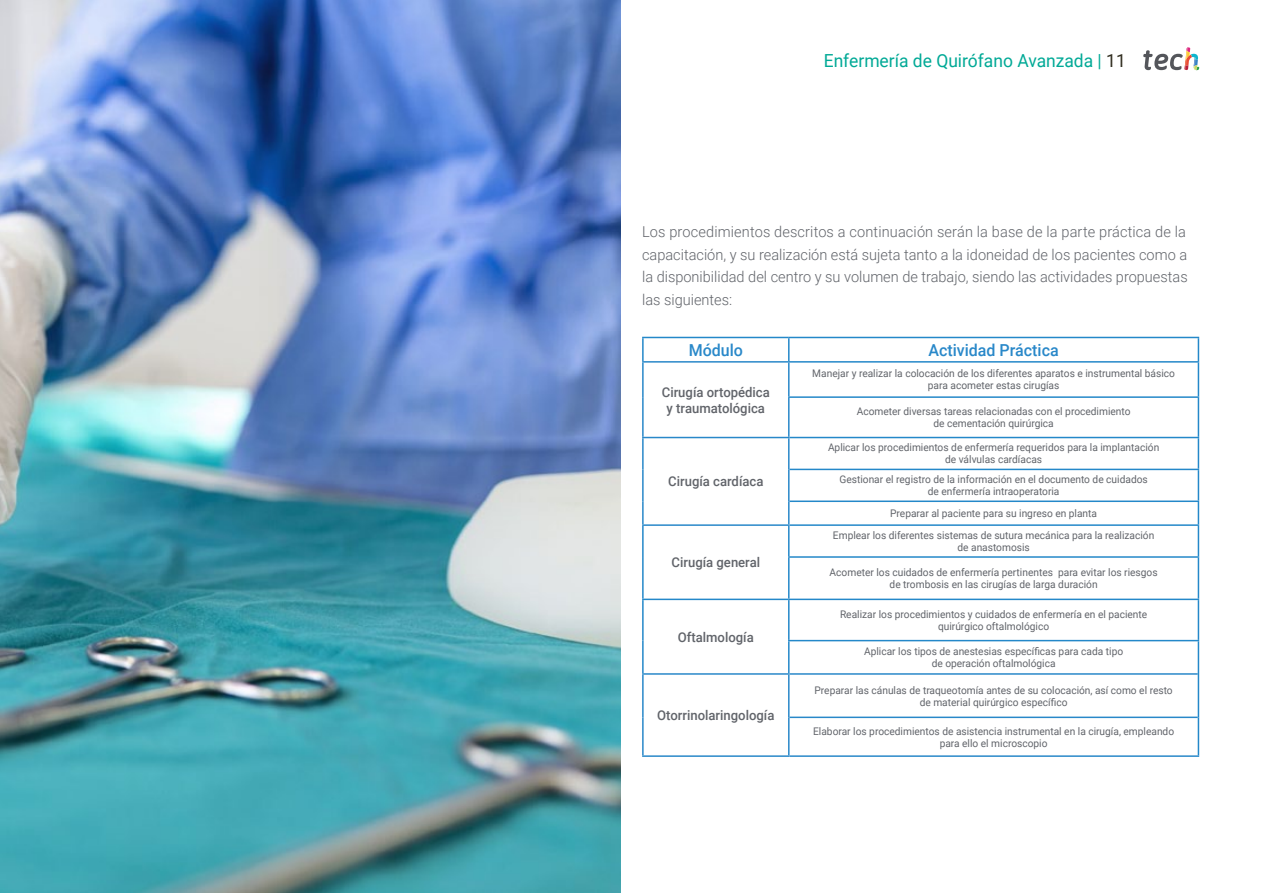
<style>
.page{position:relative;width:1263px;height:893px;background:#fff}
.page>*{position:absolute;margin:0;border:0;box-sizing:border-box;transform-origin:0 0}
.t1{font:18px "Roboto";color:#00a996}
.t2{font:500 16.5px "Roboto";color:#2988c9}
.t3{font:300 15px/22.5px "Roboto";color:#61646a;text-align:justify}
.t4{font:500 13.5px/16.5px "Roboto";color:#61646a;text-align:center}
.t5{font:10.5px/12px "Roboto";color:#61646a;text-align:center}
.s1{color:#312e20}
</style>
<div class="page">
<img style="left:0;top:0;width:621px;height:893px">
<hr style="left:642px;top:755px;width:147px;height:2px;background:#2988c9">
<hr style="left:789px;top:673px;width:409px;height:2px;background:#2988c9">
<hr style="left:789px;top:717px;width:409px;height:1px;background:#2988c9">
<hr style="left:789px;top:755px;width:410px;height:2px;background:#2988c9">
<hr style="left:642px;top:361px;width:146px;height:2px;background:#2988c9">
<hr style="left:642px;top:363px;width:2px;height:34px;background:#2988c9">
<hr style="left:788px;top:363px;width:1px;height:33px;background:#2988c9">
<hr style="left:642px;top:397px;width:2px;height:40px;background:#2988c9">
<hr style="left:788px;top:398px;width:1px;height:39px;background:#2988c9">
<hr style="left:642px;top:337px;width:147px;height:1px;background:#2488c9">
<hr style="left:642px;top:338px;width:2px;height:23px;background:#2488c9">
<hr style="left:789px;top:337px;width:410px;height:1px;background:#2488c9">
<svg style="left:788px;top:338px;width:1px;height:23px"></svg>
<svg style="left:1198px;top:338px;width:1px;height:23px"></svg>
<hr style="left:788px;top:361px;width:411px;height:2px;background:#2488c9">
<hr style="left:1198px;top:363px;width:1px;height:33px;background:#2488c9">
<hr style="left:788px;top:396px;width:411px;height:2px;background:#2488c9">
<hr style="left:1198px;top:398px;width:1px;height:39px;background:#2488c9">
<hr style="left:789px;top:437px;width:410px;height:1px;background:#2488c9">
<hr style="left:1198px;top:438px;width:1px;height:31px;background:#2488c9">
<hr style="left:1198px;top:470px;width:1px;height:30px;background:#2488c9">
<svg style="left:1198px;top:502px;width:1px;height:22px"></svg>
<hr style="left:642px;top:526px;width:2px;height:31px;background:#2488c9">
<hr style="left:788px;top:526px;width:1px;height:30px;background:#2488c9">
<hr style="left:1198px;top:526px;width:1px;height:30px;background:#2488c9">
<hr style="left:642px;top:557px;width:2px;height:42px;background:#2488c9">
<hr style="left:788px;top:556px;width:411px;height:2px;background:#2488c9">
<hr style="left:788px;top:558px;width:1px;height:41px;background:#2488c9">
<hr style="left:1198px;top:558px;width:1px;height:41px;background:#2488c9">
<hr style="left:642px;top:600px;width:2px;height:41px;background:#2488c9">
<hr style="left:788px;top:600px;width:1px;height:40px;background:#2488c9">
<hr style="left:1198px;top:600px;width:1px;height:40px;background:#2488c9">
<hr style="left:642px;top:641px;width:2px;height:32px;background:#2488c9">
<hr style="left:788px;top:641px;width:1px;height:32px;background:#2488c9">
<hr style="left:1198px;top:641px;width:1px;height:33px;background:#2488c9">
<hr style="left:789px;top:469px;width:410px;height:1px;background:#2488c9">
<hr style="left:789px;top:500px;width:410px;height:2px;background:#2488c9">
<hr style="left:789px;top:524px;width:410px;height:2px;background:#2488c9">
<hr style="left:789px;top:599px;width:410px;height:1px;background:#2488c9">
<hr style="left:788px;top:640px;width:411px;height:1px;background:#2488c9">
<hr style="left:642px;top:599px;width:147px;height:1px;background:#2488c9">
<hr style="left:1198px;top:674px;width:1px;height:43px;background:#2488c9">
<hr style="left:1198px;top:717px;width:1px;height:38px;background:#2488c9">
<hr style="left:642px;top:437px;width:147px;height:1px;background:#2988c9">
<hr style="left:642px;top:438px;width:2px;height:31px;background:#2988c9">
<hr style="left:788px;top:438px;width:1px;height:31px;background:#2988c9">
<hr style="left:642px;top:469px;width:2px;height:32px;background:#2988c9">
<hr style="left:788px;top:469px;width:1px;height:32px;background:#2988c9">
<hr style="left:642px;top:501px;width:2px;height:23px;background:#2988c9">
<svg style="left:788px;top:501px;width:1px;height:23px"></svg>
<hr style="left:642px;top:524px;width:147px;height:2px;background:#2988c9">
<hr style="left:642px;top:673px;width:147px;height:2px;background:#2988c9">
<hr style="left:642px;top:675px;width:2px;height:42px;background:#2988c9">
<hr style="left:788px;top:675px;width:1px;height:42px;background:#2988c9">
<hr style="left:642px;top:717px;width:2px;height:38px;background:#2988c9">
<hr style="left:788px;top:717px;width:1px;height:38px;background:#2988c9">
<svg style="left:1143px;top:47px;width:56px;height:24px"></svg>
<h1 class="t1" style="left:824px;top:48px;width:304px">Enfermería de Quirófano Avanzada | <span class="s1">11</span></h1>
<p class="t3" style="left:642px;top:220px;width:547px">Los procedimientos descritos a continuación serán la base de la parte práctica de la capacitación, y su realización está sujeta tanto a la idoneidad de los pacientes como a la disponibilidad del centro y su volumen de trabajo, siendo las actividades propuestas las siguientes:</p>
<h2 class="t2" style="left:689px;top:338px;width:56px">Módulo</h2>
<h2 class="t2" style="left:928px;top:338px;width:132px">Actividad Práctica</h2>
<p class="t4" style="left:662px;top:383px;width:110px">Cirugía ortopédica y traumatológica</p>
<p class="t5" style="left:812px;top:367px;width:364px">Manejar y realizar la colocación de los diferentes aparatos e instrumental básico para acometer estas cirugías</p>
<p class="t5" style="left:857px;top:405px;width:275px">Acometer diversas tareas relacionadas con el procedimiento de cementación quirúrgica</p>
<p class="t4" style="left:668px;top:473px;width:97px">Cirugía cardíaca</p>
<p class="t4" style="left:671px;top:554px;width:90px">Cirugía general</p>
<p class="t4" style="left:678px;top:628px;width:78px">Oftalmología</p>
<p class="t4" style="left:657px;top:706px;width:119px">Otorrinolaringología</p>
<p class="t5" style="left:828px;top:441px;width:333px">Aplicar los procedimientos de enfermería requeridos para la implantación de válvulas cardíacas</p>
<p class="t5" style="left:839px;top:473px;width:310px">Gestionar el registro de la información en el documento de cuidados de enfermería intraoperatoria</p>
<p class="t5" style="left:890px;top:507px;width:208px">Preparar al paciente para su ingreso en planta</p>
<p class="t5" style="left:833px;top:529px;width:323px">Emplear los diferentes sistemas de sutura mecánica para la realización de anastomosis</p>
<p class="t5" style="left:830px;top:566px;width:329px">Acometer los cuidados de enfermería pertinentes para evitar los riesgos de trombosis en las cirugías de larga duración</p>
<p class="t5" style="left:840px;top:608px;width:309px">Realizar los procedimientos y cuidados de enfermería en el paciente quirúrgico oftalmológico</p>
<p class="t5" style="left:864px;top:645px;width:261px">Aplicar los tipos de anestesias específicas para cada tipo de operación oftalmológica</p>
<p class="t5" style="left:814px;top:683px;width:360px">Preparar las cánulas de traqueotomía antes de su colocación, así como el resto de material quirúrgico específico</p>
<p class="t5" style="left:813px;top:724px;width:362px">Elaborar los procedimientos de asistencia instrumental en la cirugía, empleando para ello el microscopio</p>
</div>
